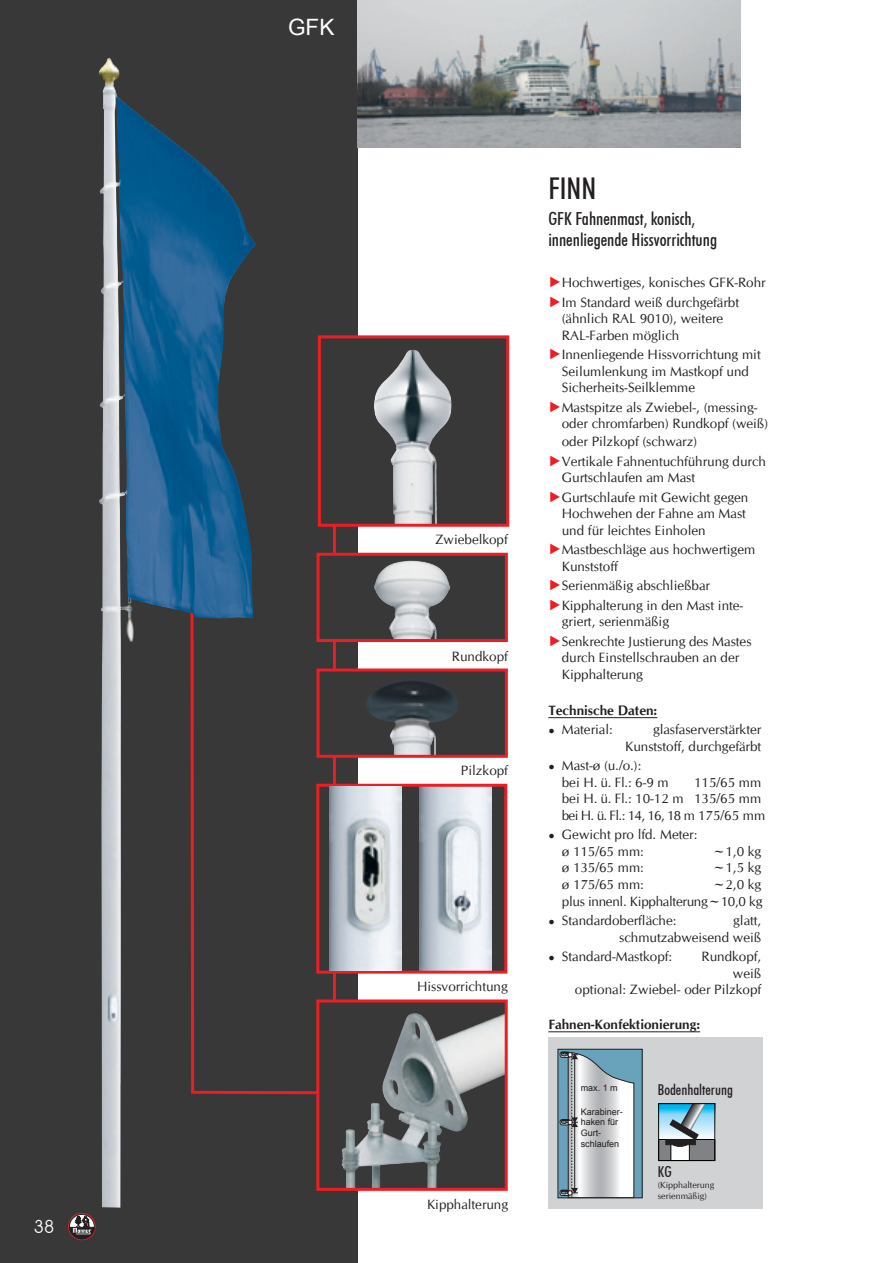
<style>
.page{position:relative;width:893px;height:1263px;background:#fff}
.page>*{position:absolute;margin:0;border:0;box-sizing:border-box;transform-origin:0 0}
.t1{font:500 condensed 30px "Futura BT";color:#231f20}
.t2{font:22.5px "Arial";color:#fff}
.t3{font:500 condensed 18px/21px "Futura BT";color:#231f20}
.t4{font:18px "Avant Garde IT Cby BT";color:#fff}
.t5{font:500 condensed 15px "Futura BT";color:#231f20}
.t6{font:13.5px/16.5px "CG Omega";color:#231f20}
.t7{font:700 13.5px "CG Omega";color:#231f20}
.t8{font:13.5px/16.5px "CG Omega";letter-spacing:-.02em;color:#231f20;text-align:right}
.t9{font:9px/10.8px "Arial";color:#231f20}
.t10{font:9px/10.8px "CG Omega";color:#231f20}
.s1{font-family:"Arial";font-size:15px;color:#ee1d23}
.s2{font-family:"Arial";font-size:10.5px}
</style>
<div class="page">
<div style="left:0;top:0;width:357px;height:1263px;background:#383839"></div>
<svg style="left:190px;top:369px;width:146px;height:725px"></svg>
<div style="left:548px;top:1037px;width:215px;height:172px;background:#d1d2d4"></div>
<hr style="left:548px;top:1031px;width:152px;height:1px;background:#231f20">
<svg style="left:660px;top:1105px;width:53px;height:34px"></svg>
<div style="left:659px;top:1139px;width:56px;height:21px;background:#808285"></div>
<div style="left:658px;top:1139px;width:57px;height:22px;border:1px solid #010202"></div>
<div style="left:671px;top:1143px;width:18px;height:17px;background:#fff"></div>
<div style="left:671px;top:1143px;width:19px;height:18px;border:1px solid #010202"></div>
<svg style="left:666px;top:1105px;width:40px;height:42px;background:#7a9caa"></svg>
<div style="left:658px;top:1103px;width:57px;height:58px;border:1px solid #010202"></div>
<div style="left:558px;top:1049px;width:84px;height:149px;background:#69a2bb"></div>
<div style="left:558px;top:1049px;width:85px;height:149px;border:1px solid #231f20"></div>
<svg style="left:560px;top:1051px;width:74px;height:147px"></svg>
<img style="left:357px;top:0;width:384px;height:148px">
<hr style="left:548px;top:717px;width:109px;height:1px;background:#231f20">
<svg style="left:316px;top:784px;width:191px;height:189px"></svg>
<img style="left:329px;top:833px;width:73px;height:92px">
<img style="left:329px;top:787px;width:73px;height:46px">
<img style="left:329px;top:925px;width:73px;height:46px">
<div style="left:318px;top:1001px;width:188px;height:188px;background:#383839"></div>
<img style="left:341px;top:1013px;width:163px;height:174px">
<div style="left:316px;top:999px;width:192px;height:192px;border:3px solid #ee1d23"></div>
<div style="left:319px;top:337px;width:189px;height:188px;background:#383839"></div>
<img style="left:374px;top:350px;width:78px;height:173px">
<div style="left:318px;top:335px;width:191px;height:192px;border:3px solid #ee1d23"></div>
<div style="left:318px;top:670px;width:188px;height:86px;background:#383839"></div>
<img style="left:367px;top:681px;width:91px;height:73px">
<div style="left:317px;top:668px;width:191px;height:90px;border:3px solid #ee1d23"></div>
<div style="left:318px;top:554px;width:188px;height:86px;background:#383839"></div>
<img style="left:374px;top:560px;width:77px;height:78px">
<div style="left:317px;top:553px;width:191px;height:89px;border:3px solid #ee1d23"></div>
<svg style="left:68px;top:1213px;width:28px;height:27px"></svg>
<div style="left:69px;top:1214px;width:26px;height:25px;border:1px solid #231f20;border-radius:50%"></div>
<img style="left:99px;top:58px;width:52px;height:1150px">
<img style="left:151px;top:124px;width:52px;height:509px">
<img style="left:203px;top:165px;width:53px;height:468px">
<svg style="left:190px;top:605px;width:3px;height:10px"></svg>
<img style="left:125px;top:609px;width:9px;height:33px">
<svg style="left:125px;top:609px;width:8px;height:3px"></svg>
<h3 class="t4" style="left:34px;top:1216px;width:22px">38</h3>
<h2 class="t2" style="left:288px;top:13px;width:48px">GFK</h2>
<p class="t6" style="left:435px;top:531px;width:74px">Zwiebelkopf</p>
<p class="t6" style="left:452px;top:648px;width:57px">Rundkopf</p>
<p class="t6" style="left:461px;top:763px;width:49px">Pilzkopf</p>
<p class="t6" style="left:417px;top:978px;width:92px">Hissvorrichtung</p>
<p class="t6" style="left:427px;top:1196px;width:83px">Kipphalterung</p>
<h1 class="t1" style="left:548px;top:170px;width:49px">FINN</h1>
<h3 class="t3" style="left:548px;top:208px;width:170px">GFK Fahnenmast, konisch, innenliegende Hissvorrichtung</h3>
<p class="t6" style="left:548px;top:273px;width:219px;line-height:19.5px"><span class="s1">►</span> Hochwertiges, konisches GFK-Rohr <span class="s1">►</span> Im Standard weiß durchgefärbt</p>
<p class="t6" style="left:562px;top:311px;width:163px">(ähnlich RAL 9010), weitere<br>RAL-Farben möglich</p>
<p class="t6" style="left:562px;top:347px;width:200px;text-indent:-14px"><span class="s1">►</span> Innenliegende Hissvorrichtung mit<br>Seilumlenkung im Mastkopf und<br>Sicherheits-Seilklemme</p>
<p class="t6" style="left:562px;top:399px;width:208px;text-indent:-14px"><span class="s1">►</span>Mastspitze als Zwiebel-, (messing&shy;oder chromfarben) Rundkopf (weiß)</p>
<p class="t6" style="left:548px;top:432px;width:219px;line-height:19.5px;text-indent:14px">oder Pilzkopf (schwarz)<br><span class="s1">►</span>Vertikale Fahnentuchführung durch</p>
<p class="t6" style="left:548px;top:468px;width:201px;line-height:19.5px;text-indent:14px">Gurtschlaufen am Mast <span class="s1">►</span>Gurtschlaufe mit Gewicht gegen</p>
<p class="t6" style="left:562px;top:506px;width:186px">Hochwehen der Fahne am Mast und für leichtes Einholen</p>
<p class="t6" style="left:562px;top:542px;width:195px;text-indent:-14px"><span class="s1">►</span>Mastbeschläge aus hochwertigem<br>Kunststoff</p>
<p class="t6" style="left:548px;top:576px;width:196px;line-height:19.5px"><span class="s1">►</span>Serienmäßig abschließbar <span class="s1">►</span>Kipphalterung in den Mast inte-</p>
<p class="t6" style="left:548px;top:612px;width:205px;line-height:19.5px;text-indent:14px">griert, serienmäßig<br><span class="s1">►</span>Senkrechte Justierung des Mastes</p>
<p class="t6" style="left:562px;top:650px;width:179px">durch Einstellschrauben an der<br>Kipphalterung</p>
<p class="t7" style="left:548px;top:702px;width:110px">Technische Daten:</p>
<p class="t6" style="left:548px;top:722px;width:66px"><span class="s2">●</span> Material:</p>
<p class="t6" style="left:625px;top:722px;width:138px;text-align:right">glasfaserverstärkter<br>Kunststoff, durchgefärbt</p>
<p class="t6" style="left:562px;top:758px;width:108px;text-indent:-14px"><span class="s2">●</span> Mast-ø (u./o.):<br>bei H. ü. Fl.: 6-9 m</p>
<p class="t6" style="left:562px;top:774px;width:205px;text-indent:132px">115/65 mm bei H. ü. Fl.: 10-12 m 135/65 mm bei H. ü. Fl.: 14, 16, 18 m 175/65 mm</p>
<p class="t6" style="left:562px;top:827px;width:137px;text-indent:-14px"><span class="s2">●</span> Gewicht pro lfd. Meter: ø 115/65 mm:</p>
<p class="t6" style="left:712px;top:843px;width:51px">~1,0 kg</p>
<p class="t6" style="left:562px;top:860px;width:84px">ø 135/65 mm:</p>
<p class="t6" style="left:712px;top:860px;width:51px">~1,5 kg</p>
<p class="t6" style="left:562px;top:876px;width:84px">ø 175/65 mm:</p>
<p class="t8" style="left:562px;top:876px;width:202px">~2,0 kg<br>plus innenl. Kipphalterung ~10,0 kg</p>
<p class="t6" style="left:548px;top:912px;width:130px"><span class="s2">●</span> Standardoberfläche:</p>
<p class="t6" style="left:619px;top:912px;width:144px;text-align:right">glatt,<br>schmutzabweisend weiß</p>
<p class="t6" style="left:548px;top:948px;width:125px"><span class="s2">●</span> Standard-Mastkopf:</p>
<p class="t6" style="left:575px;top:948px;width:188px;text-align:right">Rundkopf,<br>weiß<br>optional: Zwiebel- oder Pilzkopf</p>
<p class="t7" style="left:548px;top:1016px;width:153px">Fahnen-Konfektionierung:</p>
<p class="t9" style="left:581px;top:1082px;width:39px">max. 1 m</p>
<p class="t9" style="left:581px;top:1106px;width:44px">Karabiner&shy;haken für<br>Gurt&shy;schlaufen</p>
<p class="t5" style="left:658px;top:1081px;width:76px">Bodenhalterung</p>
<p class="t5" style="left:658px;top:1162px;width:15px">KG</p>
<p class="t10" style="left:658px;top:1179px;width:58px">(Kipphalterung serienmäßig)</p>
</div>
